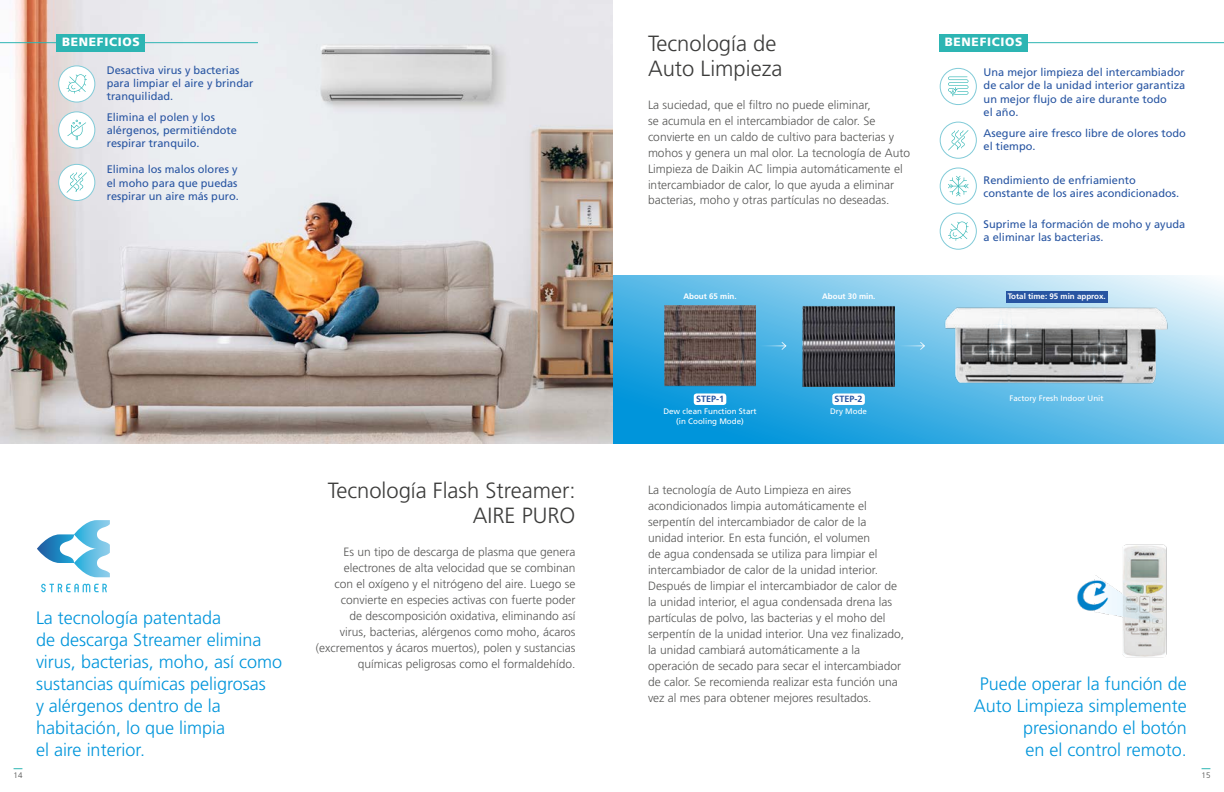
<style>
.page{position:relative;width:1224px;height:792px;background:#fff}
.page>*{position:absolute;margin:0;border:0;box-sizing:border-box;transform-origin:0 0}
.t1{font:300 22px/25px "Frutiger";color:#3c3c3b;text-align:right}
.t2{font:300 18px/22px "Frutiger";color:#0095db}
.t3{font:300 12px/16px "Frutiger";color:#575756}
.t4{font:900 12px "Frutiger";letter-spacing:.06em;color:#fff}
.t5{font:11px/13.2px "Frutiger";color:#2855a2}
.t6{font:700 9px "Frutiger";color:#2855a2}
.t7{font:8px/9.6px "Frutiger";color:#fff;text-align:center}
.t8{font:700 8px "Frutiger";color:#fff}
.t9{font:300 8px "Frutiger";color:#4a4a49}
</style>
<div class="page">
<svg style="left:612px;top:276px;width:612px;height:168px;background:#5cbae6"></svg>
<img style="left:0;top:0;width:612px;height:444px">
<div style="left:939px;top:34px;width:89px;height:17px;background:#2db5b3"></div>
<hr style="left:945px;top:42px;width:279px;height:1px;background:#2db5b3">
<div style="left:56px;top:34px;width:89px;height:17px;background:#2db5b3"></div>
<hr style="left:0;top:42px;width:258px;height:1px;background:#2db5b3">
<img style="left:1077px;top:544px;width:90px;height:114px">
<img style="left:664px;top:305px;width:92px;height:81px">
<img style="left:803px;top:305px;width:92px;height:81px">
<img style="left:943px;top:302px;width:227px;height:88px">
<div style="left:694px;top:393px;width:32px;height:12px;background:#fff;border-radius:3px"></div>
<div style="left:1006px;top:291px;width:102px;height:11px;background:#2855a2"></div>
<div style="left:832px;top:393px;width:33px;height:12px;background:#fff;border-radius:3px"></div>
<hr style="left:756px;top:345px;width:30px;height:1px;background:#fff">
<svg style="left:780px;top:341px;width:7px;height:10px"></svg>
<svg style="left:895px;top:341px;width:31px;height:10px"></svg>
<div style="left:940px;top:122px;width:37px;height:37px;border:1px solid #81cbd8;border-radius:50%"></div>
<svg style="left:948px;top:130px;width:20px;height:20px"></svg>
<div style="left:940px;top:168px;width:37px;height:37px;border:1px solid #81cbd8;border-radius:50%"></div>
<svg style="left:948px;top:176px;width:21px;height:20px"></svg>
<div style="left:940px;top:213px;width:37px;height:37px;border:1px solid #81cbd8;border-radius:50%"></div>
<svg style="left:948px;top:222px;width:21px;height:19px"></svg>
<svg style="left:940px;top:68px;width:36px;height:37px"></svg>
<div style="left:940px;top:68px;width:37px;height:37px;border:1px solid #81cbd8;border-radius:50%"></div>
<svg style="left:948px;top:77px;width:20px;height:19px"></svg>
<svg style="left:41px;top:584px;width:66px;height:8px"></svg>
<svg style="left:37px;top:520px;width:73px;height:57px"></svg>
<div style="left:59px;top:164px;width:36px;height:37px;background:#fff;border-radius:50%"></div>
<div style="left:58px;top:164px;width:37px;height:37px;border:1px solid #81cbd8;border-radius:50%"></div>
<svg style="left:67px;top:172px;width:20px;height:21px"></svg>
<div style="left:59px;top:66px;width:36px;height:36px;background:#fff;border-radius:50%"></div>
<div style="left:58px;top:65px;width:37px;height:38px;border:1px solid #81cbd8;border-radius:50%"></div>
<svg style="left:67px;top:74px;width:20px;height:20px"></svg>
<div style="left:59px;top:112px;width:36px;height:36px;background:#fff;border-radius:50%"></div>
<div style="left:58px;top:111px;width:37px;height:38px;border:1px solid #81cbd8;border-radius:50%"></div>
<svg style="left:67px;top:120px;width:19px;height:20px"></svg>
<h1 class="t1" style="left:648px;top:30px;width:136px;text-align:left">Tecnología de<br>Auto Limpieza</h1>
<p class="t3" style="left:648px;top:96px;width:264px">La suciedad, que el filtro no puede eliminar,<br>se acumula en el intercambiador de calor. Se convierte en un caldo de cultivo para bacterias y mohos y genera un mal olor. La tecnología de Auto Limpieza de Daikin AC limpia automáticamente el intercambiador de calor, lo que ayuda a eliminar bacterias, moho y otras partículas no deseadas.</p>
<p class="t4" style="left:62px;top:34px;width:79px">BENEFICIOS</p>
<p class="t4" style="left:945px;top:34px;width:79px">BENEFICIOS</p>
<p class="t5" style="left:984px;top:66px;width:203px">Una mejor limpieza del intercambiador de calor de la unidad interior garantiza un mejor flujo de aire durante todo<br>el año.</p>
<p class="t5" style="left:984px;top:127px;width:204px">Asegure aire fresco libre de olores todo el tiempo.</p>
<p class="t5" style="left:984px;top:173px;width:197px">Rendimiento de enfriamiento constante de los aires acondicionados.</p>
<p class="t5" style="left:984px;top:218px;width:203px">Suprime la formación de moho y ayuda a eliminar las bacterias.</p>
<p class="t5" style="left:107px;top:63px;width:148px">Desactiva virus y bacterias para limpiar el aire y brindar tranquilidad.</p>
<p class="t5" style="left:107px;top:110px;width:132px">Elimina el polen y los alérgenos, permitiéndote respirar tranquilo.</p>
<p class="t5" style="left:107px;top:163px;width:134px;text-align:justify">Elimina los malos olores y el moho para que puedas respirar un aire más puro.</p>
<p class="t8" style="left:683px;top:291px;width:55px">About 65 min.</p>
<p class="t8" style="left:822px;top:291px;width:55px">About 30 min.</p>
<p class="t8" style="left:1008px;top:291px;width:100px">Total time: 95 min approx.</p>
<h2 class="t2" style="left:36px;top:607px;width:248px">La tecnología patentada<br>de descarga Streamer elimina virus, bacterias, moho, así como sustancias químicas peligrosas<br>y alérgenos dentro de la habitación, lo que limpia<br>el aire interior.</h2>
<h1 class="t1" style="left:328px;top:478px;width:249px">Tecnología Flash Streamer:<br>AIRE PURO</h1>
<p class="t3" style="left:316px;top:544px;width:261px;text-align:right">Es un tipo de descarga de plasma que genera electrones de alta velocidad que se combinan<br>con el oxígeno y el nitrógeno del aire. Luego se convierte en especies activas con fuerte poder<br>de descomposición oxidativa, eliminando así<br>virus, bacterias, alérgenos como moho, ácaros (excrementos y ácaros muertos), polen y sustancias químicas peligrosas como el formaldehído.</p>
<p class="t6" style="left:696px;top:393px;width:30px">STEP-1</p>
<p class="t7" style="left:663px;top:406px;width:95px">Dew clean Function Start (in Cooling Mode)</p>
<p class="t6" style="left:835px;top:393px;width:30px">STEP-2</p>
<p class="t7" style="left:830px;top:406px;width:38px">Dry Mode</p>
<p class="t3" style="left:648px;top:482px;width:258px">La tecnología de Auto Limpieza en aires acondicionados limpia automáticamente el serpentín del intercambiador de calor de la unidad interior. En esta función, el volumen<br>de agua condensada se utiliza para limpiar el intercambiador de calor de la unidad interior.<br>Después de limpiar el intercambiador de calor de la unidad interior, el agua condensada drena las partículas de polvo, las bacterias y el moho del serpentín de la unidad interior. Una vez finalizado, la unidad cambiará automáticamente a la operación de secado para secar el intercambiador de calor. Se recomienda realizar esta función una vez al mes para obtener mejores resultados.</p>
<p class="t7" style="left:1009px;top:393px;width:96px">Factory Fresh Indoor Unit</p>
<h2 class="t2" style="left:974px;top:672px;width:214px;text-align:right">Puede operar la función de<br>Auto Limpieza simplemente presionando el botón<br>en el control remoto.</h2>
<p class="t9" style="left:14px;top:770px;width:10px">14</p>
<p class="t9" style="left:1202px;top:770px;width:10px">15</p>
</div>
